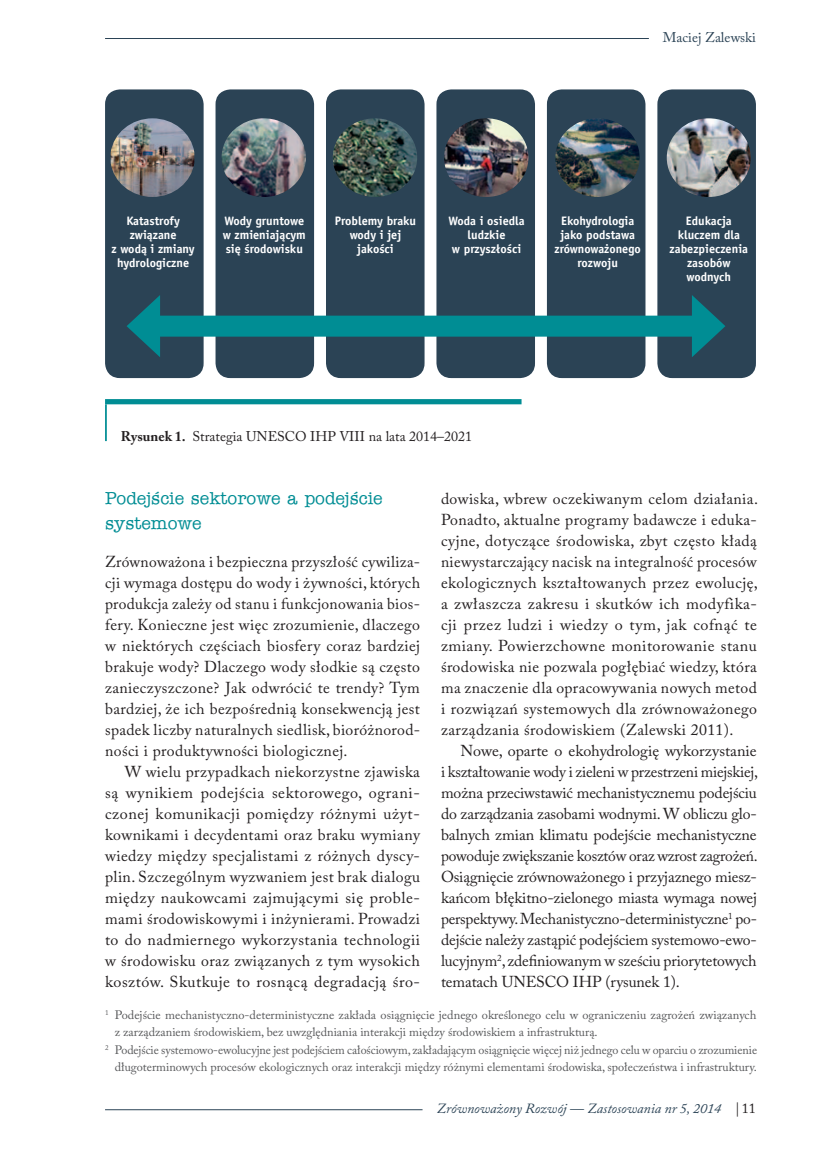
<style>
.page{position:relative;width:819px;height:1166px;background:#fff}
.page>*{position:absolute;margin:0;border:0;box-sizing:border-box;transform-origin:0 0}
.head_2{font:17.5px/24.5px "Memorandum";color:#008d94}
.body{font:15.75px/21px "Adobe Caslon Pro";letter-spacing:.025em;color:#231f20;text-align:justify}
.body_no_indent{font:15.75px/21px "Adobe Caslon Pro";letter-spacing:.025em;color:#231f20;text-align:justify}
.rysunki{font:14px "Adobe Caslon Pro";color:#231f20}
.t1{font:italic 14px "Adobe Caslon Pro";color:#2b4355}
.body-2{font:14px "Adobe Caslon Pro";color:#2b4355}
.footnote{font:12.25px/17.5px "Adobe Caslon Pro";color:#57585a}
.t2{font:700 12.25px/14px "Officina Sans Std";color:#fff;text-align:center}
.s1{font-weight:700}
.s2{color:#231f20}
.s3{font-style:normal;color:#231f20}
</style>
<div class="page">
<hr style="left:105px;top:1109px;width:317px;height:1px;background:#2b4355">
<hr style="left:105px;top:38px;width:544px;height:1px;background:#2b4355">
<div style="left:105px;top:399px;width:416px;height:5px;background:#008d94"></div>
<hr style="left:105px;top:404px;width:2px;height:37px;background:#008d94">
<div style="left:105px;top:89px;width:98px;height:289px;background:#2b4355;border-radius:15px"></div>
<div style="left:215px;top:89px;width:99px;height:289px;background:#2b4355;border-radius:15px"></div>
<div style="left:326px;top:89px;width:98px;height:289px;background:#2b4355;border-radius:15px"></div>
<div style="left:436px;top:89px;width:99px;height:289px;background:#2b4355;border-radius:15px"></div>
<div style="left:547px;top:89px;width:98px;height:289px;background:#2b4355;border-radius:15px"></div>
<div style="left:657px;top:89px;width:99px;height:289px;background:#2b4355;border-radius:15px"></div>
<img style="left:111px;top:118px;width:83px;height:79px">
<img style="left:221px;top:118px;width:85px;height:79px">
<img style="left:333px;top:118px;width:84px;height:79px">
<img style="left:444px;top:118px;width:84px;height:79px">
<img style="left:555px;top:119px;width:84px;height:78px">
<img style="left:666px;top:118px;width:84px;height:79px">
<div style="left:147px;top:316px;width:557px;height:21px;background:#008d94"></div>
<svg style="left:127px;top:295px;width:33px;height:62px"></svg>
<svg style="left:692px;top:295px;width:33px;height:62px"></svg>
<p class="body-2" style="left:663px;top:29px;width:95px">Maciej Zalewski</p>
<p class="t2" style="left:111px;top:214px;width:85px">Katastrofy związane<br>z wodą i zmiany hydrologiczne</p>
<p class="t2" style="left:223px;top:214px;width:85px;text-align:left">Wody gruntowe w zmieniającym się środowisku</p>
<p class="t2" style="left:334px;top:214px;width:83px">Problemy braku wody i jej jakości</p>
<p class="t2" style="left:448px;top:214px;width:78px">Woda i osiedla ludzkie<br>w przyszłości</p>
<p class="t2" style="left:554px;top:214px;width:88px">Ekohydrologia jako podstawa zrównoważonego rozwoju</p>
<p class="t2" style="left:669px;top:214px;width:80px">Edukacja kluczem dla zabezpieczenia zasobów wodnych</p>
<p class="rysunki" style="left:121px;top:428px;width:353px"><span class="s1">Rysunek 1.</span> Strategia UNESCO IHP VIII na lata 2014–2021</p>
<p class="head_2" style="left:105px;top:486px;width:279px">Podejście sektorowe a podejście systemowe</p>
<p class="body_no_indent" style="left:105px;top:551px;width:316px">Zrównoważona i bezpieczna przyszłość cywiliza&shy;cji wymaga dostępu do wody i żywności, których produkcja zależy od stanu i funkcjonowania bios&shy;fery. Konieczne jest więc zrozumienie, dlaczego w niektórych częściach biosfery coraz bardziej brakuje wody? Dlaczego wody słodkie są często zanieczyszczone? Jak odwrócić te trendy? Tym bardziej, że ich bezpośrednią konsekwencją jest spadek liczby naturalnych siedlisk, bioróżnorod&shy;ności i produktywności biologicznej.</p>
<p class="body" style="left:105px;top:761px;width:316px;text-indent:20px">W wielu przypadkach niekorzystne zjawiska są wynikiem podejścia sektorowego, ograni&shy;czonej komunikacji pomiędzy różnymi użyt&shy;kownikami i decydentami oraz braku wymiany wiedzy między specjalistami z różnych dyscy&shy;plin. Szczególnym wyzwaniem jest brak dialogu między naukowcami zajmującymi się proble&shy;mami środowiskowymi i inżynierami. Prowadzi to do nadmiernego wykorzystania technologii w środowisku oraz związanych z tym wysokich kosztów. Skutkuje to rosnącą degradacją śro-</p>
<p class="body" style="left:441px;top:488px;width:318px">dowiska, wbrew oczekiwanym celom działania.<br>Ponadto, aktualne programy badawcze i eduka&shy;cyjne, dotyczące środowiska, zbyt często kładą niewystarczający nacisk na integralność procesów ekologicznych kształtowanych przez ewolucję, a zwłaszcza zakresu i skutków ich modyfika&shy;cji przez ludzi i wiedzy o tym, jak cofnąć te zmiany. Powierzchowne monitorowanie stanu środowiska nie pozwala pogłębiać wiedzy, która ma znaczenie dla opracowywania nowych metod i rozwiązań systemowych dla zrównoważonego zarządzania środowiskiem (Zalewski 2011).</p>
<p class="body" style="left:441px;top:740px;width:318px;text-indent:20px">Nowe, oparte o ekohydrologię wykorzystanie i kształtowanie wody i zieleni w przestrzeni miejskiej, można przeciwstawić mechanistycznemu podejściu do zarządzania zasobami wodnymi. W obliczu glo&shy;balnych zmian klimatu podejście mechanistyczne powoduje zwiększanie kosztów oraz wzrost zagrożeń.<br>Osiągnięcie zrównoważonego i przyjaznego miesz&shy;kańcom błękitno-zielonego miasta wymaga nowej perspektywy. Mechanistyczno-deterministyczne<sup>1</sup> po&shy;dejście należy zastąpić podejściem systemowo-ewo&shy;lucyjnym<sup>2</sup>, zdefiniowanym w sześciu priorytetowych tematach UNESCO IHP (rysunek 1).</p>
<p class="footnote" style="left:115px;top:1006px;width:643px;text-indent:-10px"><sup>1</sup> Podejście mechanistyczno-deterministyczne zakłada osiągnięcie jednego określonego celu w ograniczeniu zagrożeń związanych z zarządzaniem środowiskiem, bez uwzględniania interakcji między środowiskiem a infrastrukturą.</p>
<p class="footnote" style="left:105px;top:1041px;width:653px;text-align:right"><sup>2</sup> Podejście systemowo-ewolucyjne jest podejściem całościowym, zakładającym osiągnięcie więcej niż jednego celu w oparciu o zrozumienie długoterminowych procesów ekologicznych oraz interakcji między różnymi elementami środowiska, społeczeństwa i infrastruktury.</p>
<p class="t1" style="left:436px;top:1100px;width:321px">Zrównoważony Rozwój — Zastosowania nr 5, 2014 <span class="s2">|</span> <span class="s3">11</span></p>
</div>
